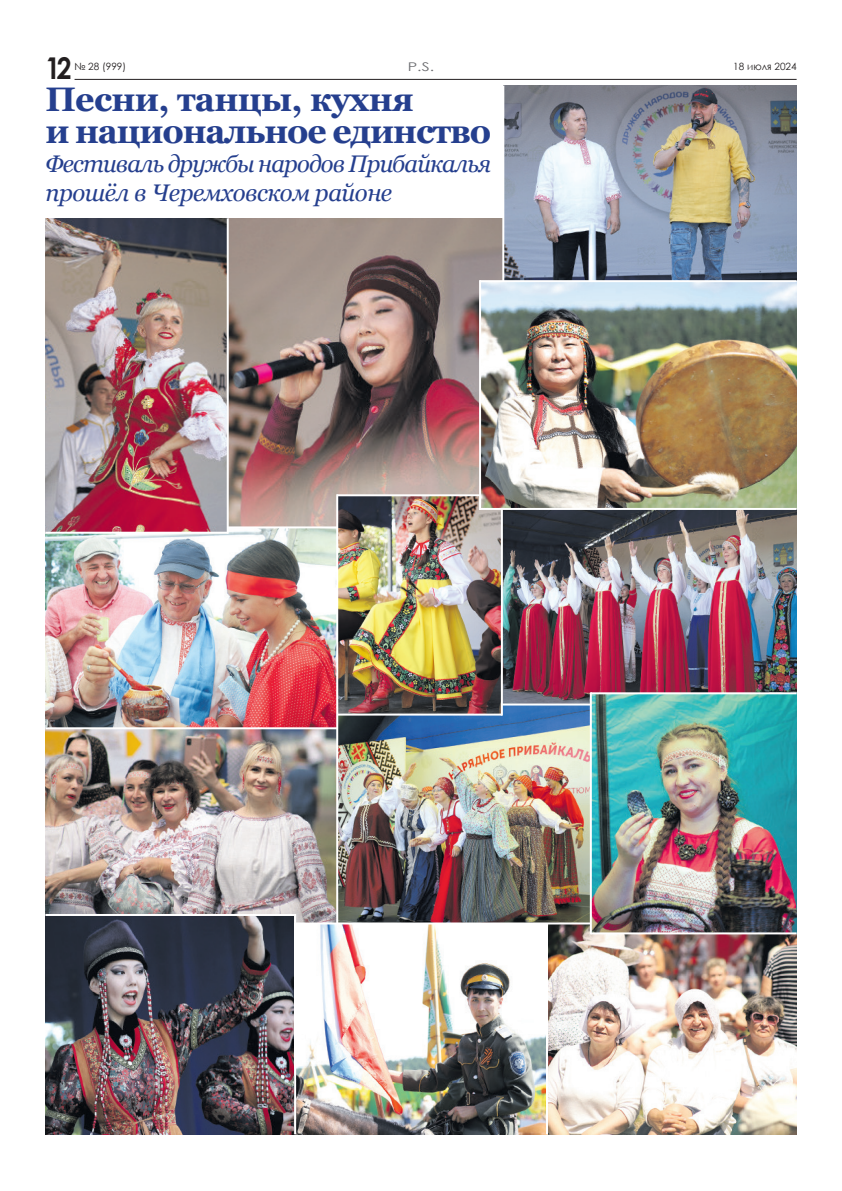
<style>
.page{position:relative;width:842px;height:1191px;background:#fff}
.page>*{position:absolute;margin:0;border:0;box-sizing:border-box;transform-origin:0 0}
.t1{font:700 34px "Georgia";letter-spacing:-.035em;color:#253f8e}
.t2{font:700 30px "Century Gothic";color:#231f20;scale:.88 1}
.t3{font:italic 24px "Georgia";letter-spacing:-.035em;color:#253f8e}
.t4{font:12px "Century Gothic";color:#6c6d70;scale:1.33 1}
.t5{font:10px "Century Gothic";color:#231f20}
</style>
<div class="page">
<hr style="left:75px;top:79px;width:722px;height:1px;background:#231f20">
<img style="left:45px;top:729px;width:291px;height:193px">
<img style="left:296px;top:924px;width:501px;height:210px">
<img style="left:229px;top:218px;width:273px;height:308px">
<img style="left:338px;top:705px;width:252px;height:217px">
<img style="left:338px;top:496px;width:163px;height:217px">
<img style="left:503px;top:510px;width:294px;height:193px">
<img style="left:45px;top:916px;width:249px;height:218px">
<img style="left:504px;top:86px;width:293px;height:194px">
<img style="left:481px;top:282px;width:316px;height:226px">
<img style="left:592px;top:694px;width:205px;height:238px">
<img style="left:45px;top:528px;width:291px;height:199px">
<img style="left:45px;top:218px;width:182px;height:314px">
<hr style="left:480px;top:280px;width:317px;height:2px;background:#fff">
<hr style="left:45px;top:532px;width:183px;height:2px;background:#fff">
<hr style="left:337px;top:494px;width:143px;height:2px;background:#fff">
<hr style="left:480px;top:508px;width:317px;height:2px;background:#fff">
<hr style="left:591px;top:692px;width:206px;height:2px;background:#fff">
<hr style="left:337px;top:713px;width:165px;height:2px;background:#fff">
<hr style="left:45px;top:914px;width:250px;height:2px;background:#fff">
<hr style="left:591px;top:932px;width:206px;height:2px;background:#fff">
<hr style="left:479px;top:280px;width:2px;height:230px;background:#fff">
<hr style="left:501px;top:508px;width:2px;height:207px;background:#fff">
<hr style="left:590px;top:692px;width:2px;height:242px;background:#fff">
<hr style="left:336px;top:494px;width:2px;height:429px;background:#fff">
<hr style="left:294px;top:914px;width:2px;height:220px;background:#fff">
<hr style="left:546px;top:923px;width:2px;height:211px;background:#fff">
<hr style="left:227px;top:218px;width:2px;height:316px;background:#fff">
<p class="t2" style="left:45px;top:45px;width:31px">12</p>
<p class="t5" style="left:75px;top:59px;width:53px">№ 28 (999)</p>
<p class="t4" style="left:408px;top:58px;width:21px">P.S.</p>
<p class="t5" style="left:733px;top:59px;width:65px">18 июля 2024</p>
<p class="t1" style="left:45px;top:78px;width:370px">Песни, танцы, кухня</p>
<p class="t1" style="left:45px;top:110px;width:447px">и национальное единство</p>
<p class="t3" style="left:45px;top:149px;width:447px">Фестиваль дружбы народов Прибайкалья</p>
<p class="t3" style="left:45px;top:177px;width:348px">прошёл в Черемховском районе</p>
</div>
